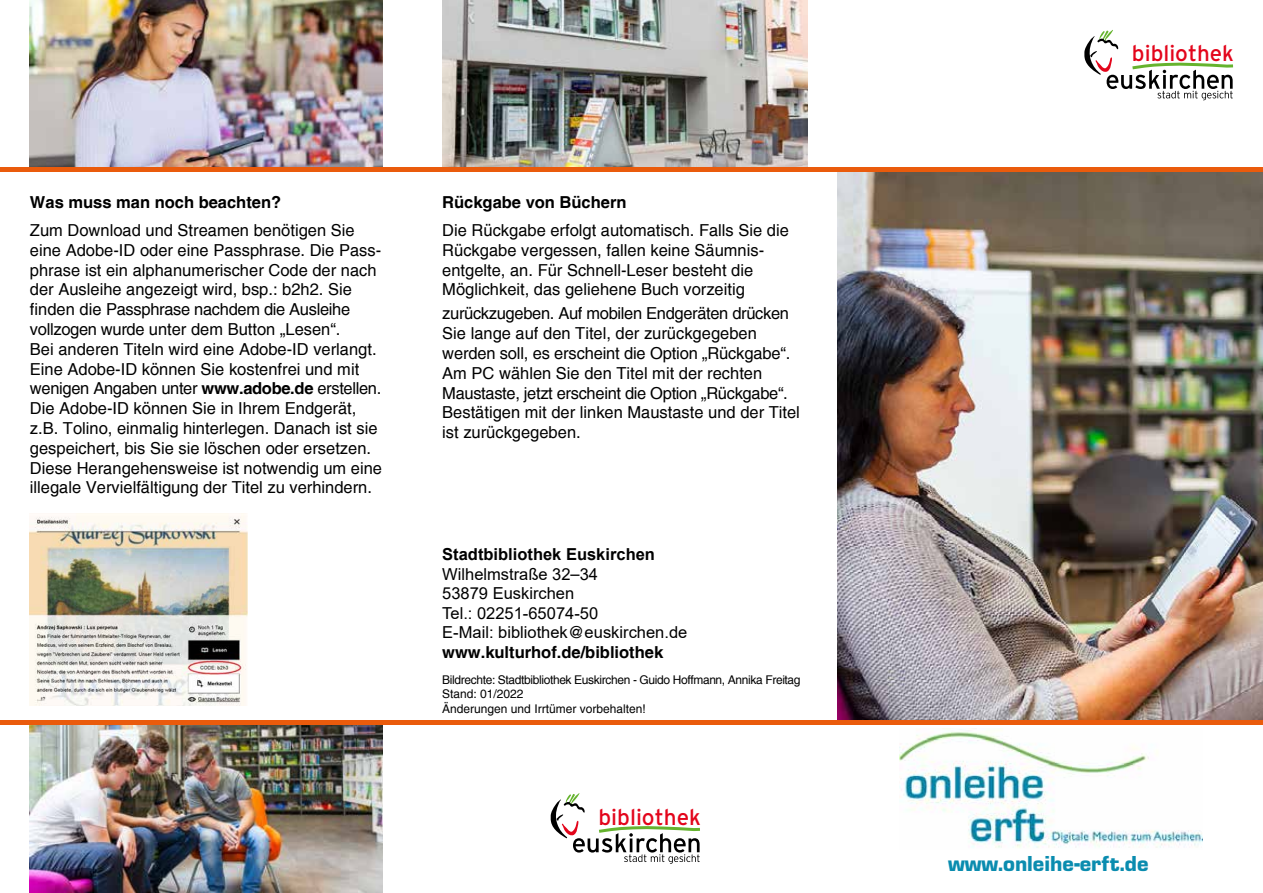
<style>
.page{position:relative;width:1263px;height:893px;background:#fff}
.page>*{position:absolute;margin:0;border:0;box-sizing:border-box;transform-origin:0 0}
.t1{font:900 22.5px "Eurostile";color:#0a8caf}
.t2{font:22.5px "Interstate";color:#e3051b}
.t3{font:22.35px "Interstate";color:#e3051b}
.t4{font:16.5px/19.8px "Helvetica";color:#000}
.t5{font:16.5px/19.5px "Arial";color:#000}
.t6{font:700 16.5px "Helvetica";color:#000}
.t7{font:12px/14.4px "Helvetica";letter-spacing:-.03em;color:#000}
.s1{font-weight:700}
.s2{font-family:"Helvetica"}
</style>
<div class="page">
<img style="left:899px;top:729px;width:303px;height:119px">
<img style="left:442px;top:0;width:366px;height:167px">
<img style="left:30px;top:725px;width:353px;height:168px">
<img style="left:30px;top:0;width:353px;height:167px">
<img style="left:838px;top:171px;width:425px;height:550px">
<svg style="left:551px;top:793px;width:149px;height:71px"></svg>
<svg style="left:1084px;top:30px;width:149px;height:70px"></svg>
<hr style="left:0;top:721px;width:1263px;height:4px;background:#ea5b0c">
<hr style="left:0;top:167px;width:1263px;height:4px;background:#ea5b0c">
<img style="left:30px;top:514px;width:218px;height:192px">
<p class="t6" style="left:30px;top:192px;width:253px">Was muss man noch beachten?</p>
<p class="t4" style="left:30px;top:220px;width:354px">Zum Download und Streamen benötigen Sie eine Adobe-ID oder eine Passphrase. Die Pass&shy;phrase ist ein alphanumerischer Code der nach der Ausleihe angezeigt wird, bsp.: b2h2. Sie finden die Passphrase nachdem die Ausleihe vollzogen wurde unter dem Button „Lesen“.<br>Bei anderen Titeln wird eine Adobe-ID verlangt.<br>Eine Adobe-ID können Sie kostenfrei und mit wenigen Angaben unter <span class="s1">www.adobe.de</span> erstellen.<br>Die Adobe-ID können Sie in Ihrem Endgerät, z.B. Tolino, einmalig hinterlegen. Danach ist sie gespeichert, bis Sie sie löschen oder ersetzen.<br>Diese Herangehensweise ist notwendig um eine illegale Vervielfältigung der Titel zu verhindern.</p>
<p class="t6" style="left:442px;top:192px;width:186px">Rückgabe von Büchern</p>
<p class="t4" style="left:442px;top:220px;width:348px">Die Rückgabe erfolgt automatisch. Falls Sie die Rückgabe vergessen, fallen keine Säumnis&shy;entgelte, an. Für Schnell-Leser besteht die Möglichkeit, das geliehene Buch vorzeitig</p>
<p class="t4" style="left:442px;top:304px;width:359px">zurückzugeben. Auf mobilen Endgeräten drücken Sie lange auf den Titel, der zurückgegeben werden soll, es erscheint die Option „Rückgabe“.<br>Am PC wählen Sie den Titel mit der rechten Maustaste, jetzt erscheint die Option „Rückgabe“.<br>Bestätigen mit der linken Maustaste und der Titel ist zurückgegeben.</p>
<p class="t5" style="left:442px;top:545px;width:247px"><span class="s1">Stadtbibliothek Euskirchen<br></span>Wilhelmstraße 32<span class="s2">–</span>34<br>53879 Euskirchen<br>Tel.: 02251-65074-50<br>E-Mail: bibliothek<span class="s2">@</span>euskirchen.de</p>
<p class="t6" style="left:442px;top:642px;width:222px">www.kulturhof.de/bibliothek</p>
<p class="t7" style="left:442px;top:673px;width:360px">Bildrechte: Stadtbibliothek Euskirchen - Guido Hoffmann, Annika Freitag<br>Stand: 01/2022<br>Änderungen und Irrtümer vorbehalten!</p>
<h1 class="t2" style="left:598px;top:804px;width:104px">bibliothek</h1>
<h2 class="t3" style="left:1132px;top:41px;width:104px">bibliothek</h2>
<h1 class="t1" style="left:948px;top:847px;width:202px">www.onleihe-erft.de</h1>
</div>
